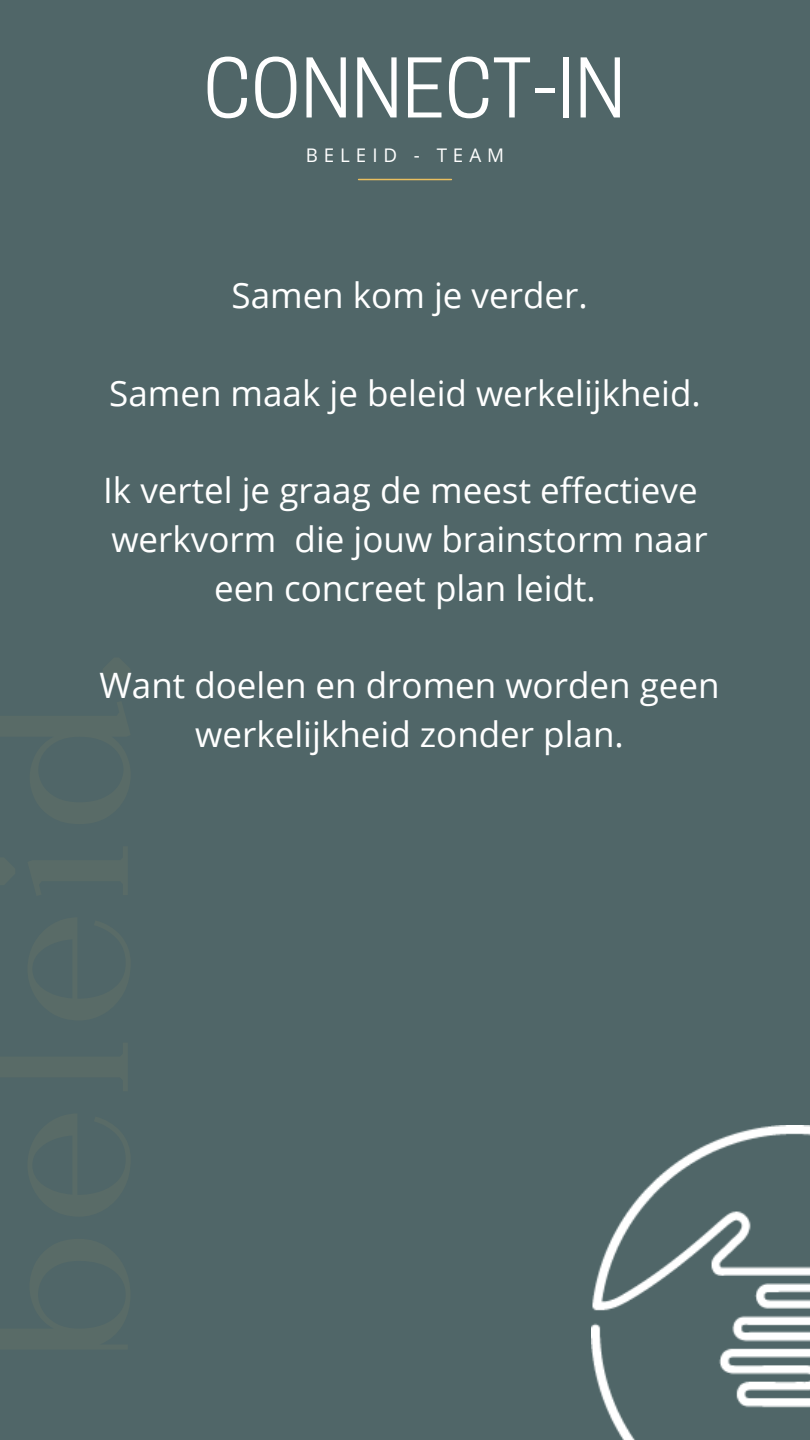
<style>
.page{position:relative;width:810px;height:1440px;background:#506668}
.page>*{position:absolute;margin:0;border:0;box-sizing:border-box;transform-origin:0 0}
.t1{font:77px "Cooper Hewitt";color:#fff}
.t2{font:35px/48.8px "Open Sans";color:#fff;text-align:center}
.t3{font:18.8px "Open Sans";letter-spacing:.315em;color:#fff}
</style>
<div class="page">
<hr style="left:359px;top:179px;width:92px;height:1px;background:#eabf5f">
<img style="left:591px;top:1126px;width:219px;height:314px">
<p class="t1" style="left:203px;top:60px;width:424px">CONNECT-IN</p>
<p class="t3" style="left:306px;top:142px;width:200px">BELEID - TEAM</p>
<p class="t2" style="left:231px;top:270px;width:358px">Samen kom je verder.</p>
<p class="t2" style="left:109px;top:368px;width:593px">Samen maak je beleid werkelijkheid.</p>
<p class="t2" style="left:103px;top:465px;width:606px">Ik vertel je graag de meest effectieve werkvorm die jouw brainstorm naar een concreet plan leidt.</p>
<p class="t2" style="left:100px;top:660px;width:622px">Want doelen en dromen worden geen werkelijkheid zonder plan.</p>
</div>
